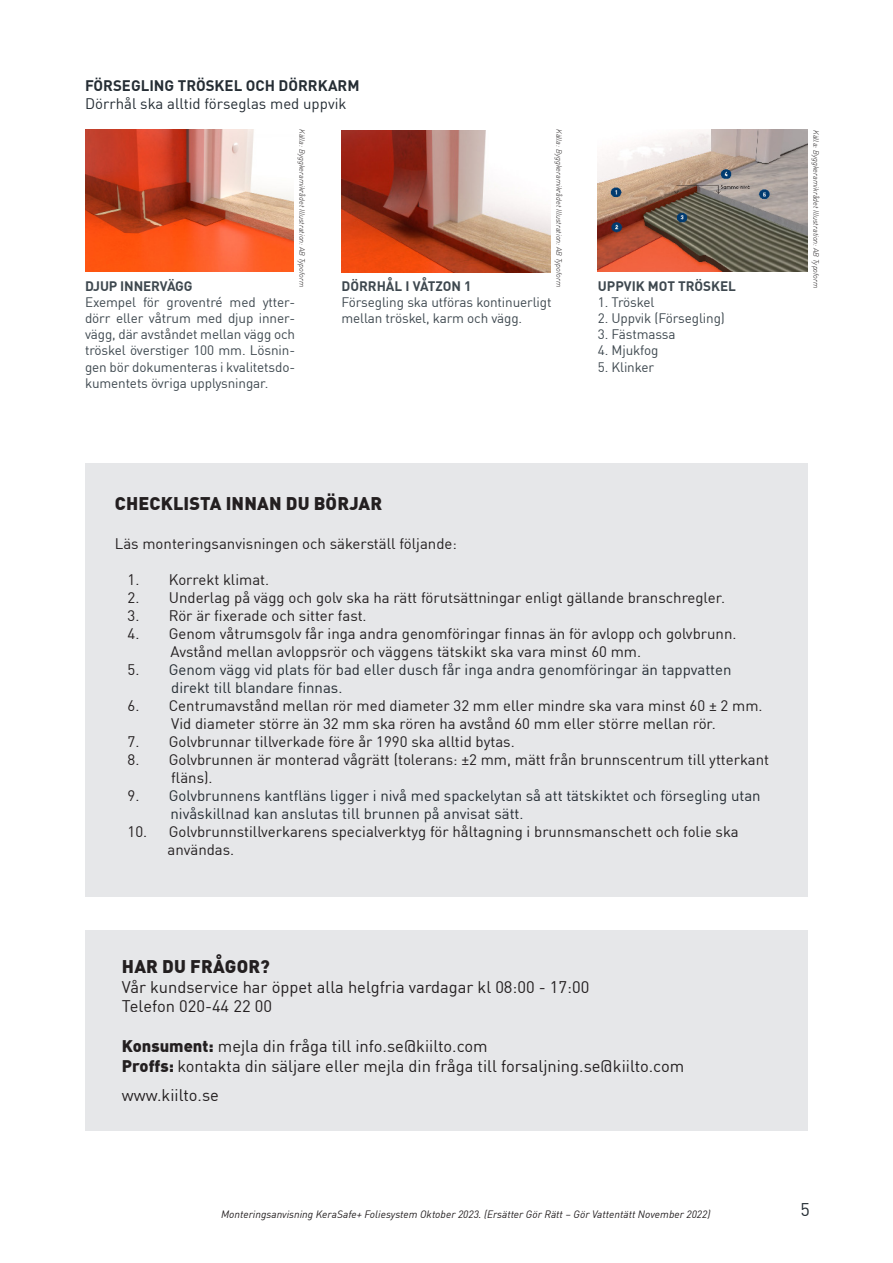
<style>
.page{position:relative;width:893px;height:1263px;background:#fff}
.page>*{position:absolute;margin:0;border:0;box-sizing:border-box;transform-origin:0 0}
.t1{font:900 18px "DIN Pro";letter-spacing:.01em;color:#231f20}
.t2{font:18px "DIN Pro";color:#252d34}
.t3{font:16.5px/19.8px "DIN Pro";color:#231f20}
.t4{font:15px/18px "DIN Pro";color:#231f20}
.t5{font:15px/18px "DIN Pro";color:#252d34}
.t6{font:13.5px/16.2px "DIN Pro";letter-spacing:-.01em;color:#3e484f;text-align:justify}
.t7{font:700 13.5px "DIN Pro";color:#3e484f}
.t8{font:italic 10.5px "DIN Pro";color:#231f20}
.t9{font:italic 300 7.5px "DIN Pro";color:#231f20}
.s1{font-weight:700}
.s2{color:#231f20}
.s3{font-weight:900}
</style>
<div class="page">
<div style="left:85px;top:930px;width:723px;height:201px;background:#e6e7e9"></div>
<div style="left:85px;top:463px;width:723px;height:433px;background:#e6e7e9"></div>
<img style="left:85px;top:130px;width:208px;height:142px">
<img style="left:598px;top:130px;width:210px;height:142px">
<img style="left:342px;top:130px;width:208px;height:142px">
<p class="t5" style="left:85px;top:76px;width:276px"><span class="s1">FÖRSEGLING TRÖSKEL OCH DÖRRKARM<br></span>Dörrhål ska alltid förseglas med uppvik</p>
<p class="t9" style="left:308px;top:129px;width:160px;rotate:90deg">Källa: Byggkeramikrådet Illustration: AB Typoform</p>
<p class="t9" style="left:565px;top:129px;width:160px;rotate:90deg">Källa: Byggkeramikrådet Illustration: AB Typoform</p>
<p class="t9" style="left:822px;top:130px;width:160px;rotate:90deg">Källa: Byggkeramikrådet Illustration: AB Typoform</p>
<p class="t7" style="left:341px;top:275px;width:132px">DÖRRHÅL I VÅTZON 1</p>
<p class="t6" style="left:341px;top:293px;width:212px">Försegling ska utföras kontinuerligt mellan tröskel, karm och vägg.</p>
<p class="t7" style="left:85px;top:275px;width:109px">DJUP INNERVÄGG</p>
<p class="t6" style="left:85px;top:293px;width:212px">Exempel för groventré med ytter&shy;dörr eller våtrum med djup inner&shy;vägg, där avståndet mellan vägg och tröskel överstiger 100 mm. Lösnin&shy;gen bör dokumenteras i kvalitetsdo&shy;kumentets övriga upplysningar.</p>
<p class="t7" style="left:598px;top:275px;width:140px">UPPVIK MOT TRÖSKEL</p>
<p class="t6" style="left:598px;top:293px;width:58px">1. Tröskel</p>
<p class="t6" style="left:598px;top:309px;width:128px">2. Uppvik (Försegling)</p>
<p class="t6" style="left:598px;top:325px;width:79px">3. Fästmassa</p>
<p class="t6" style="left:598px;top:342px;width:62px">4. Mjukfog</p>
<p class="t6" style="left:598px;top:358px;width:58px">5. Klinker</p>
<p class="t1" style="left:115px;top:489px;width:269px">CHECKLISTA INNAN DU BÖRJAR</p>
<p class="t4" style="left:115px;top:534px;width:344px">Läs monteringsanvisningen och säkerställ följande:</p>
<p class="t4" style="left:128px;top:570px;width:143px">1. Korrekt klimat.</p>
<p class="t4" style="left:128px;top:588px;width:599px">2. Underlag på vägg och golv ska ha rätt förutsättningar enligt gällande branschregler.</p>
<p class="t4" style="left:128px;top:606px;width:241px">3. Rör är fixerade och sitter fast.</p>
<p class="t4" style="left:170px;top:624px;width:568px;text-indent:-43px">4. Genom våtrumsgolv får inga andra genomföringar finnas än för avlopp och golvbrunn.<br>Avstånd mellan avloppsrör och väggens tätskikt ska vara minst 60 mm.</p>
<p class="t5" style="left:171px;top:660px;width:562px;text-indent:-44px"><span class="s2">5.</span> Genom vägg vid plats för bad eller dusch får inga andra genomföringar än tappvatten direkt till blandare finnas.</p>
<p class="t4" style="left:128px;top:696px;width:636px;text-align:center">6. Centrumavstånd mellan rör med diameter 32 mm eller mindre ska vara minst 60 ± 2 mm.<br>Vid diameter större än 32 mm ska rören ha avstånd 60 mm eller större mellan rör.</p>
<p class="t4" style="left:128px;top:732px;width:389px">7. Golvbrunnar tillverkade före år 1990 ska alltid bytas.</p>
<p class="t4" style="left:171px;top:750px;width:599px;text-indent:-44px">8. Golvbrunnen är monterad vågrätt (tolerans: ±2 mm, mätt från brunnscentrum till ytterkant fläns).</p>
<p class="t5" style="left:170px;top:786px;width:592px;text-indent:-43px"><span class="s2">9.</span> Golvbrunnens kantfläns ligger i nivå med spackelytan så att tätskiktet och försegling utan nivåskillnad kan anslutas till brunnen på anvisat sätt.</p>
<p class="t4" style="left:167px;top:822px;width:573px;text-indent:-40px">10. Golvbrunnstillverkarens specialverktyg för håltagning i brunnsmanschett och folie ska användas.</p>
<p class="t1" style="left:122px;top:952px;width:149px">HAR DU FRÅGOR?</p>
<p class="t3" style="left:122px;top:975px;width:469px">Vår kundservice har öppet alla helgfria vardagar kl 08:00 - 17:00</p>
<p class="t3" style="left:122px;top:995px;width:152px">Telefon 020-44 22 00</p>
<p class="t3" style="left:122px;top:1035px;width:564px"><span class="s3">Konsument:</span> mejla din fråga till info.se@kiilto.com<br><span class="s3">Proffs:</span> kontakta din säljare eller mejla din fråga till forsaljning.se@kiilto.com</p>
<p class="t3" style="left:122px;top:1083px;width:99px">www.kiilto.se</p>
<p class="t8" style="left:221px;top:1206px;width:491px">Monteringsanvisning KeraSafe+ Foliesystem Oktober 2023. (Ersätter Gör Rätt – Gör Vattentätt November 2022)</p>
<p class="t2" style="left:800px;top:1196px;width:11px">5</p>
</div>
